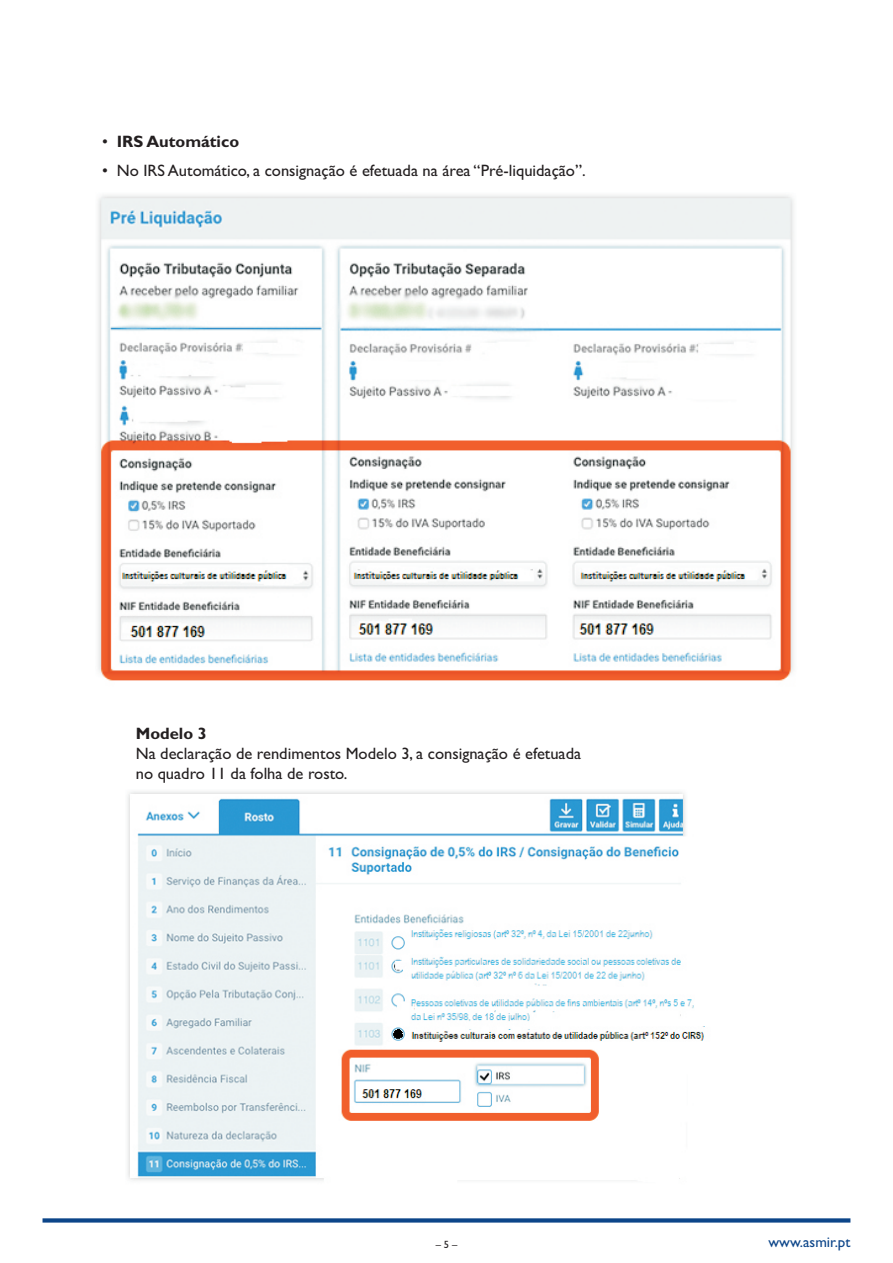
<style>
.page{position:relative;width:893px;height:1263px;background:#fff}
.page>*{position:absolute;margin:0;border:0;box-sizing:border-box;transform-origin:0 0}
.t1{font:16.5px/19.8px "Gill Sans";color:#231f20}
.t2{font:700 16.5px "Gill Sans";color:#231f20}
.t3{font:15px "Gill Sans";color:#0c4589}
.t4{font:10.5px "Gill Sans";color:#231f20}
.s1{font-weight:400}
</style>
<div class="page">
<svg style="left:43px;top:1218px;width:807px;height:4px;background:#205593"></svg>
<img style="left:98px;top:195px;width:696px;height:486px">
<img style="left:127px;top:791px;width:578px;height:390px">
<p class="t2" style="left:102px;top:135px;width:138px"><span class="s1">•</span> IRS Automático</p>
<p class="t1" style="left:102px;top:163px;width:485px">• No IRS Automático, a consignação é efetuada na área “Pré-liquidação”.</p>
<p class="t2" style="left:136px;top:728px;width:73px">Modelo 3</p>
<p class="t1" style="left:136px;top:745px;width:447px">Na declaração de rendimentos Modelo 3, a consignação é efetuada no quadro 11 da folha de rosto.</p>
<p class="t4" style="left:436px;top:1240px;width:23px">– 5 –</p>
<p class="t3" style="left:768px;top:1237px;width:83px">www.asmir.pt</p>
</div>
